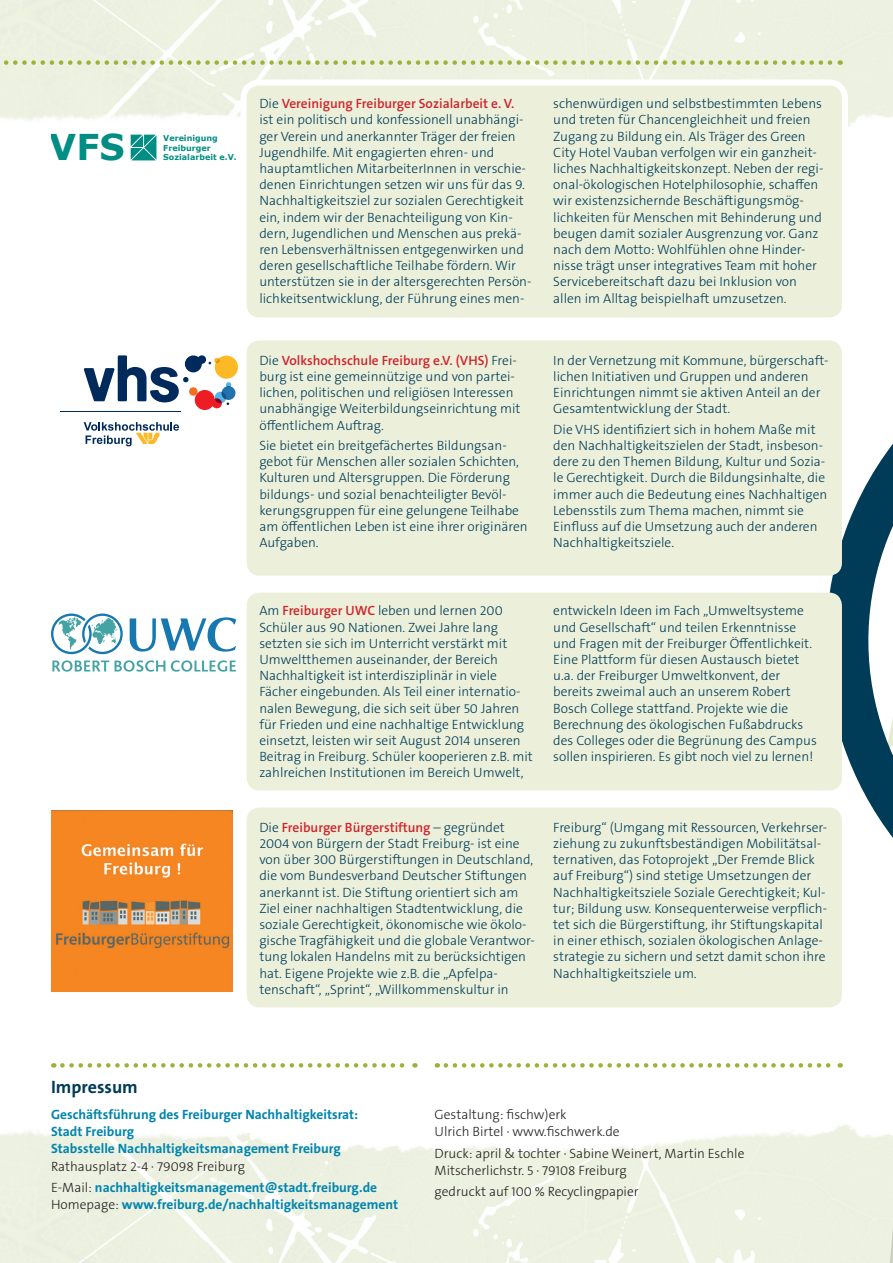
<style>
.page{position:relative;width:893px;height:1263px;background:#fff}
.page>*{position:absolute;margin:0;border:0;box-sizing:border-box;transform-origin:0 0}
.t1{font:700 35.55px "Verdana";color:#008e84}
.Fliesshead{font:18px "The Sans W7 Bld";color:#003b57}
.Aktion{font:13.5px/16.2px "The Sans W3 Lig";color:#003b57}
.Fliess{font:13.5px/17.2px "The Sans W7 Bld";color:#0184ae}
.Fliess-2{font:13.5px/17.2px "The Sans W3 Lig";color:#231f20}
.t2{font:700 7.95px/9.6px "Verdana";color:#008e84}
.s1{font-family:"The Sans W6 Se Bld";color:#d1232a}
.s2{font-family:"The Sans W3 Lig";color:#231f20}
</style>
<div class="page">
<svg style="left:791px;top:444px;width:102px;height:562px"></svg>
<img style="left:0;top:0;width:893px;height:127px">
<img style="left:0;top:1124px;width:893px;height:139px">
<svg style="left:0;top:60px;width:841px;height:5px;background:#d1dba8"></svg>
<div style="left:244px;top:82px;width:601px;height:238px;background:#ecf0db;border-radius:16px"></div>
<div style="left:241px;top:79px;width:607px;height:244px;border:6px solid #fff;border-radius:16px"></div>
<svg style="left:130px;top:134px;width:27px;height:27px"></svg>
<div style="left:247px;top:340px;width:595px;height:236px;background:#ecf0db;border-radius:13px"></div>
<svg style="left:84px;top:422px;width:95px;height:24px"></svg>
<svg style="left:84px;top:355px;width:154px;height:55px"></svg>
<hr style="left:60px;top:411px;width:121px;height:1px;background:#002a5c">
<div style="left:247px;top:593px;width:595px;height:197px;background:#ecf0db;border-radius:13px"></div>
<svg style="left:130px;top:617px;width:106px;height:35px"></svg>
<svg style="left:51px;top:613px;width:72px;height:41px"></svg>
<svg style="left:52px;top:660px;width:113px;height:12px"></svg>
<svg style="left:171px;top:660px;width:65px;height:12px"></svg>
<div style="left:247px;top:807px;width:595px;height:200px;background:#ecf0db;border-radius:13px"></div>
<img style="left:51px;top:810px;width:181px;height:182px">
<svg style="left:62px;top:1063px;width:353px;height:4px"></svg>
<svg style="left:446px;top:1063px;width:395px;height:4px"></svg>
<p class="t1" style="left:49px;top:124px;width:77px">VFS</p>
<p class="t2" style="left:163px;top:133px;width:75px">Vereinigung<br>Freiburger<br>Sozialarbeit e.V.</p>
<p class="Aktion" style="left:259px;top:96px;width:274px">Die <span class="s1">Vereinigung Freiburger Sozialarbeit e. V. </span>ist ein politisch und konfessionell unabhängi&shy;ger Verein und anerkannter Träger der freien Jugendhilfe. Mit engagierten ehren- und hauptamtlichen MitarbeiterInnen in verschie&shy;denen Einrichtungen setzen wir uns für das 9.<br>Nachhaltigkeitsziel zur sozialen Gerechtigkeit ein, indem wir der Benachteiligung von Kin&shy;dern, Jugendlichen und Menschen aus prekä&shy;ren Lebensverhältnissen entgegenwirken und deren gesellschaftliche Teilhabe fördern. Wir unterstützen sie in der altersgerechten Persön&shy;lichkeitsentwicklung, der Führung eines men-</p>
<p class="Aktion" style="left:553px;top:96px;width:272px">schenwürdigen und selbstbestimmten Lebens und treten für Chancengleichheit und freien Zugang zu Bildung ein. Als Träger des Green City Hotel Vauban verfolgen wir ein ganzheit&shy;liches Nachhaltigkeitskonzept. Neben der regi&shy;onal-ökologischen Hotelphilosophie, schaffen wir existenzsichernde Beschäftigungsmög&shy;lichkeiten für Menschen mit Behinderung und beugen damit sozialer Ausgrenzung vor. Ganz nach dem Motto: Wohlfühlen ohne Hinder&shy;nisse trägt unser integratives Team mit hoher Servicebereitschaft dazu bei Inklusion von allen im Alltag beispielhaft umzusetzen.</p>
<p class="Aktion" style="left:259px;top:352px;width:263px">Die <span class="s1">Volkshochschule Freiburg e.V. (VHS)</span> Frei&shy;burg ist eine gemeinnützige und von partei&shy;lichen, politischen und religiösen Interessen unabhängige Weiterbildungseinrichtung mit öffentlichem Auftrag.</p>
<p class="Aktion" style="left:259px;top:437px;width:270px">Sie bietet ein breitgefächertes Bildungsan&shy;gebot für Menschen aller sozialen Schichten, Kulturen und Altersgruppen. Die Förderung bildungs- und sozial benachteiligter Bevöl&shy;kerungsgruppen für eine gelungene Teilhabe am öffentlichen Leben ist eine ihrer originären Aufgaben.</p>
<p class="Aktion" style="left:553px;top:352px;width:277px">In der Vernetzung mit Kommune, bürgerschaft&shy;lichen Initiativen und Gruppen und anderen Einrichtungen nimmt sie aktiven Anteil an der Gesamtentwicklung der Stadt.</p>
<p class="Aktion" style="left:553px;top:421px;width:276px">Die VHS identifiziert sich in hohem Maße mit den Nachhaltigkeitszielen der Stadt, insbeson&shy;dere zu den Themen Bildung, Kultur und Sozia&shy;le Gerechtigkeit. Durch die Bildungsinhalte, die immer auch die Bedeutung eines Nachhaltigen Lebensstils zum Thema machen, nimmt sie Einfluss auf die Umsetzung auch der anderen Nachhaltigkeitsziele.</p>
<p class="Aktion" style="left:259px;top:603px;width:275px">Am <span class="s1">Freiburger UWC</span> leben und lernen 200<br>Schüler aus 90 Nationen. Zwei Jahre lang setzten sie sich im Unterricht verstärkt mit Umweltthemen auseinander, der Bereich Nachhaltigkeit ist interdisziplinär in viele Fächer eingebunden. Als Teil einer internatio&shy;nalen Bewegung, die sich seit über 50 Jahren für Frieden und eine nachhaltige Entwicklung einsetzt, leisten wir seit August 2014 unseren Beitrag in Freiburg. Schüler kooperieren z.B. mit zahlreichen Institutionen im Bereich Umwelt,</p>
<p class="Aktion" style="left:553px;top:603px;width:265px">entwickeln Ideen im Fach „Umweltsysteme und Gesellschaft“ und teilen Erkenntnisse und Fragen mit der Freiburger Öffentlichkeit.<br>Eine Plattform für diesen Austausch bietet u.a. der Freiburger Umweltkonvent, der bereits zweimal auch an unserem Robert Bosch College stattfand. Projekte wie die Berechnung des ökologischen Fußabdrucks des Colleges oder die Begrünung des Campus sollen inspirieren. Es gibt noch viel zu lernen!</p>
<p class="Aktion" style="left:259px;top:819px;width:277px">Die <span class="s1">Freiburger Bürgerstiftung</span> – gegründet 2004 von Bürgern der Stadt Freiburg- ist eine von über 300 Bürgerstiftungen in Deutschland, die vom Bundesverband Deutscher Stiftungen anerkannt ist. Die Stiftung orientiert sich am Ziel einer nachhaltigen Stadtentwicklung, die soziale Gerechtigkeit, ökonomische wie ökolo&shy;gische Tragfähigkeit und die globale Verantwor&shy;tung lokalen Handelns mit zu berücksichtigen hat. Eigene Projekte wie z.B. die „Apfelpa&shy;tenschaft“, „Sprint“, „Willkommenskultur in</p>
<p class="Aktion" style="left:553px;top:819px;width:275px">Freiburg“ (Umgang mit Ressourcen, Verkehrser&shy;ziehung zu zukunftsbeständigen Mobilitätsal&shy;ternativen, das Fotoprojekt „Der Fremde Blick auf Freiburg“) sind stetige Umsetzungen der Nachhaltigkeitsziele Soziale Gerechtigkeit; Kul&shy;tur; Bildung usw. Konsequenterweise verpflich&shy;tet sich die Bürgerstiftung, ihr Stiftungskapital in einer ethisch, sozialen ökologischen Anlage&shy;strategie zu sichern und setzt damit schon ihre Nachhaltigkeitsziele um.</p>
<p class="Fliesshead" style="left:51px;top:1075px;width:88px">Impressum</p>
<p class="Fliess" style="left:51px;top:1106px;width:309px">Geschäftsführung des Freiburger Nachhaltigkeitsrat:<br>Stadt Freiburg<br>Stabsstelle Nachhaltigkeitsmanagement Freiburg <span class="s2">Rathausplatz 2-4 · 79098 Freiburg</span></p>
<p class="Fliess" style="left:51px;top:1179px;width:349px"><span class="s2">E-Mail:</span> nachhaltigkeitsmanagement@stadt.freiburg.de<br><span class="s2">Homepage:</span> www.freiburg.de/nachhaltigkeitsmanagement</p>
<p class="Fliess-2" style="left:435px;top:1106px;width:187px">Gestaltung: fischw)erk<br>Ulrich Birtel · www.fischwerk.de</p>
<p class="Fliess-2" style="left:435px;top:1144px;width:311px">Druck: april &amp; tochter · Sabine Weinert, Martin Eschle<br>Mitscherlichstr. 5 · 79108 Freiburg</p>
<p class="Fliess-2" style="left:435px;top:1183px;width:206px">gedruckt auf 100 % Recyclingpapier</p>
</div>
